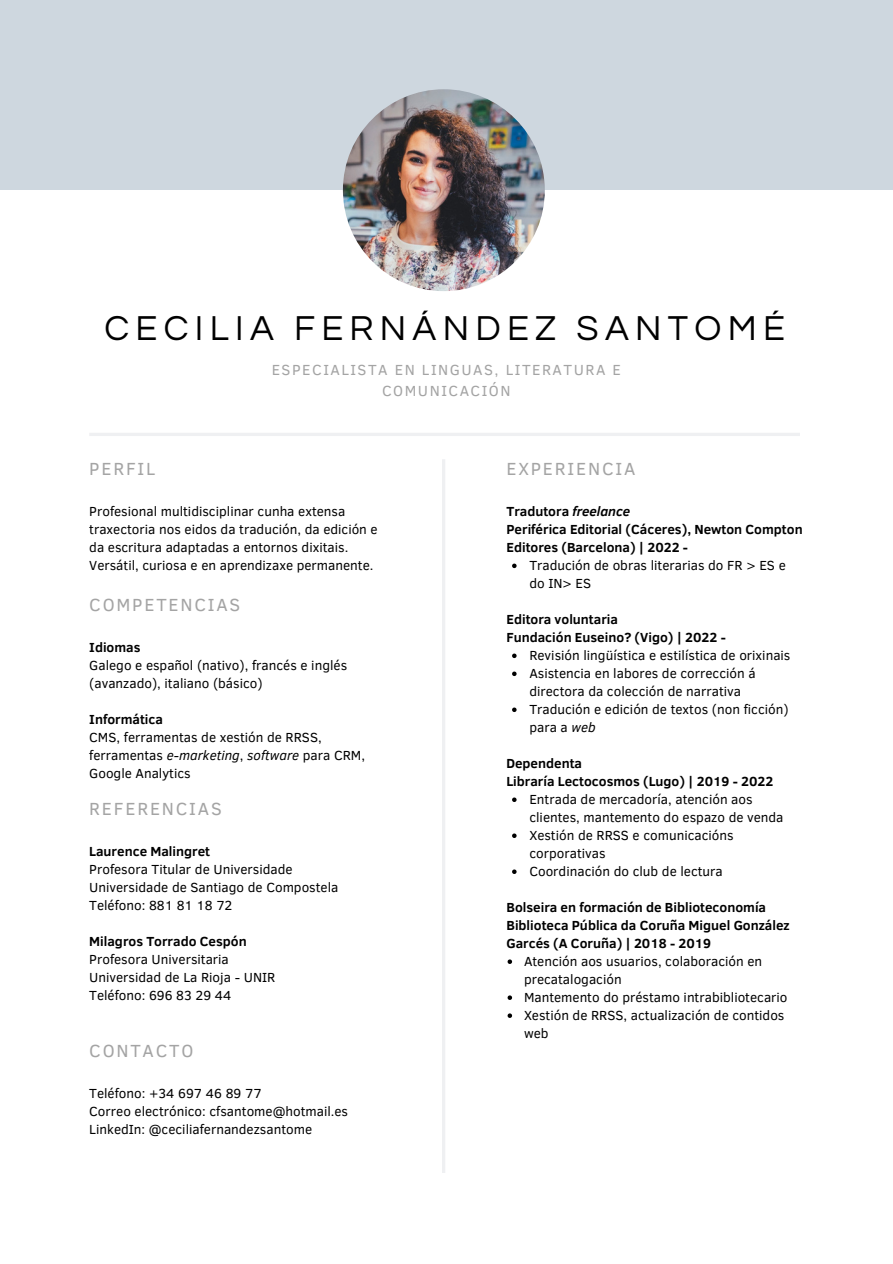
<style>
.page{position:relative;width:893px;height:1264px;background:#fff}
.page>*{position:absolute;margin:0;border:0;box-sizing:border-box;transform-origin:0 0}
.t1{font:36px "Questrial";letter-spacing:.175em;color:#000}
.t2{font:18px "Clear Sans";letter-spacing:.1em;color:#a4a4a4}
.t3{font:15px/20.2px "Clear Sans";letter-spacing:.1em;color:#a4a4a4;text-align:center}
.t4{font:13.5px/18px "Clear Sans";color:#000}
.t5{font:700 13.5px/18px "Clear Sans";color:#000}
.s1{font-style:italic}
</style>
<div class="page">
<hr style="left:442px;top:459px;width:3px;height:714px;background:#eff0f2">
<div style="left:0;top:0;width:892px;height:190px;background:#ced7df"></div>
<img style="left:343px;top:89px;width:201px;height:202px;border-radius:50%">
<hr style="left:89px;top:433px;width:711px;height:3px;background:#eff0f2">
<svg style="left:512px;top:563px;width:4px;height:5px"></svg>
<svg style="left:512px;top:653px;width:4px;height:5px"></svg>
<svg style="left:512px;top:671px;width:4px;height:5px"></svg>
<svg style="left:512px;top:707px;width:4px;height:5px"></svg>
<svg style="left:512px;top:797px;width:4px;height:5px"></svg>
<svg style="left:512px;top:833px;width:4px;height:5px"></svg>
<svg style="left:512px;top:869px;width:4px;height:5px"></svg>
<svg style="left:507px;top:959px;width:5px;height:4px"></svg>
<svg style="left:507px;top:995px;width:5px;height:4px"></svg>
<svg style="left:507px;top:1013px;width:5px;height:4px"></svg>
<p class="t1" style="left:104px;top:310px;width:682px">CECILIA FERNÁNDEZ SANTOMÉ</p>
<p class="t3" style="left:272px;top:359px;width:351px">ESPECIALISTA EN LINGUAS, LITERATURA E<br>COMUNICACIÓN</p>
<p class="t2" style="left:89px;top:456px;width:67px">PERFIL</p>
<p class="t4" style="left:89px;top:502px;width:290px">Profesional multidisciplinar cunha extensa traxectoria nos eidos da tradución, da edición e da escritura adaptadas a entornos dixitais.<br>Versátil, curiosa e en aprendizaxe permanente.</p>
<p class="t2" style="left:89px;top:591px;width:152px">COMPETENCIAS</p>
<p class="t5" style="left:89px;top:637px;width:53px">Idiomas</p>
<p class="t4" style="left:89px;top:655px;width:259px">Galego e español (nativo), francés e inglés (avanzado), italiano (básico)</p>
<p class="t5" style="left:89px;top:709px;width:75px">Informática</p>
<p class="t4" style="left:89px;top:727px;width:277px">CMS, ferramentas de xestión de RRSS, ferramentas <span class="s1">e-marketing</span>, <span class="s1">software</span> para CRM,<br>Google Analytics</p>
<p class="t2" style="left:89px;top:796px;width:134px">REFERENCIAS</p>
<p class="t5" style="left:89px;top:841px;width:122px">Laurence Malingret</p>
<p class="t4" style="left:89px;top:859px;width:205px">Profesora Titular de Universidade</p>
<p class="t4" style="left:89px;top:877px;width:251px">Universidade de Santiago de Compostela</p>
<p class="t4" style="left:89px;top:895px;width:145px">Teléfono: 881 81 18 72</p>
<p class="t5" style="left:89px;top:931px;width:159px">Milagros Torrado Cespón</p>
<p class="t4" style="left:89px;top:949px;width:141px">Profesora Universitaria</p>
<p class="t4" style="left:89px;top:967px;width:187px">Universidad de La Rioja - UNIR</p>
<p class="t4" style="left:89px;top:985px;width:144px">Teléfono: 696 83 29 44</p>
<p class="t2" style="left:89px;top:1037px;width:106px">CONTACTO</p>
<p class="t4" style="left:89px;top:1083px;width:174px">Teléfono: +34 697 46 89 77</p>
<p class="t4" style="left:89px;top:1101px;width:260px">Correo electrónico: cfsantome@hotmail.es</p>
<p class="t4" style="left:89px;top:1119px;width:224px">LinkedIn: @ceciliafernandezsantome</p>
<p class="t2" style="left:506px;top:456px;width:130px">EXPERIENCIA</p>
<p class="t5" style="left:506px;top:502px;width:125px">Tradutora <span class="s1">freelance</span></p>
<p class="t5" style="left:506px;top:520px;width:298px">Periférica Editorial (Cáceres), Newton Compton<br>Editores (Barcelona) | 2022 -</p>
<p class="t4" style="left:529px;top:556px;width:258px">Tradución de obras literarias do FR &gt; ES e do IN&gt; ES</p>
<p class="t5" style="left:506px;top:610px;width:113px">Editora voluntaria</p>
<p class="t5" style="left:506px;top:628px;width:221px">Fundación Euseino? (Vigo) | 2022 -</p>
<p class="t4" style="left:529px;top:646px;width:262px">Revisión lingüística e estilística de orixinais</p>
<p class="t4" style="left:529px;top:664px;width:228px">Asistencia en labores de corrección á directora da colección de narrativa</p>
<p class="t4" style="left:529px;top:700px;width:261px">Tradución e edición de textos (non ficción) para a <span class="s1">web</span></p>
<p class="t5" style="left:506px;top:753px;width:77px">Dependenta</p>
<p class="t5" style="left:506px;top:771px;width:268px">Libraría Lectocosmos (Lugo) | 2019 - 2022</p>
<p class="t4" style="left:529px;top:789px;width:255px">Entrada de mercadoría, atención aos clientes, mantemento do espazo de venda</p>
<p class="t4" style="left:529px;top:825px;width:206px">Xestión de RRSS e comunicacións corporativas</p>
<p class="t4" style="left:529px;top:861px;width:195px">Coordinación do club de lectura</p>
<p class="t5" style="left:506px;top:897px;width:261px">Bolseira en formación de Biblioteconomía</p>
<p class="t5" style="left:506px;top:915px;width:285px">Biblioteca Pública da Coruña Miguel González<br>Garcés (A Coruña) | 2018 - 2019</p>
<p class="t4" style="left:524px;top:951px;width:240px">Atención aos usuarios, colaboración en precatalogación</p>
<p class="t4" style="left:524px;top:987px;width:265px">Mantemento do préstamo intrabibliotecario</p>
<p class="t4" style="left:524px;top:1005px;width:262px">Xestión de RRSS, actualización de contidos web</p>
</div>
